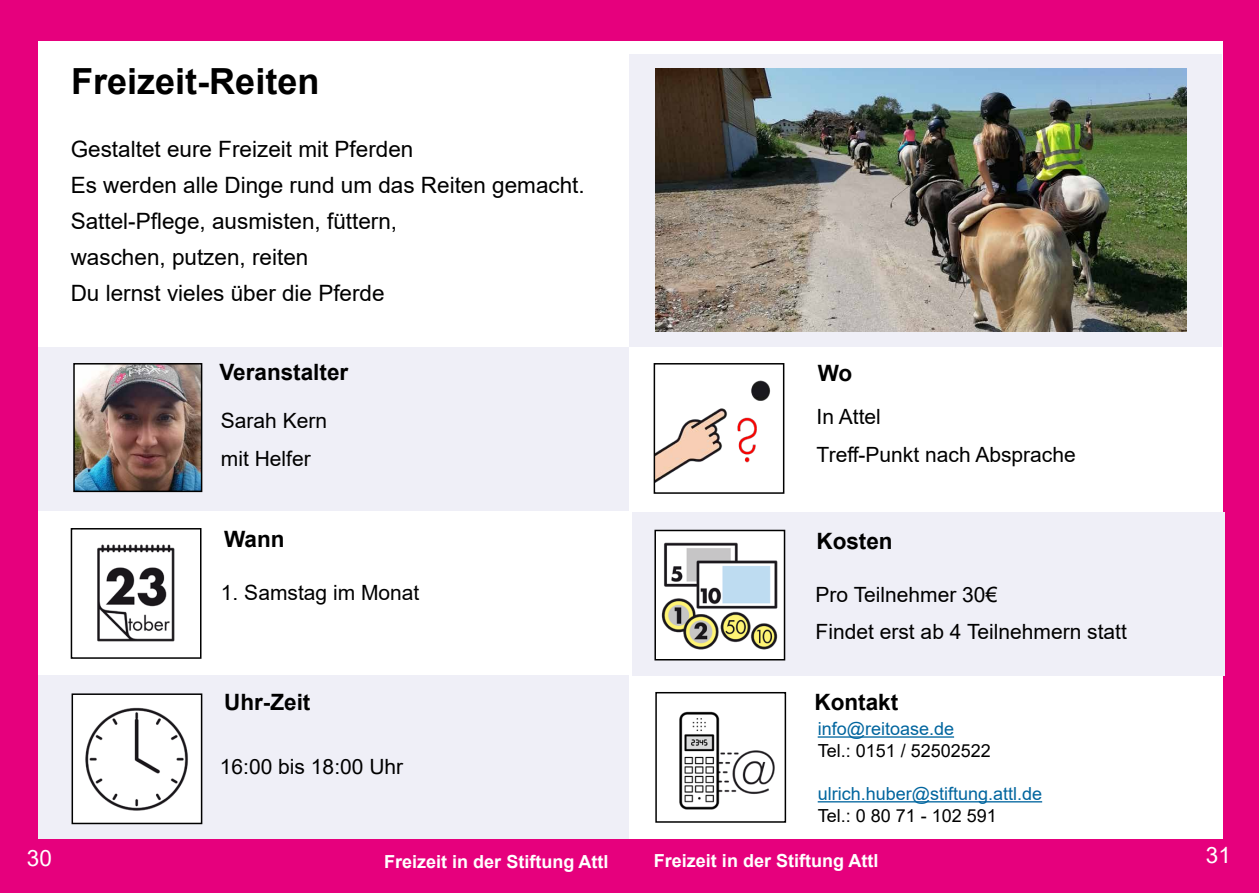
<style>
.page{position:relative;width:1259px;height:893px;background:#e6007d}
.page>*{position:absolute;margin:0;border:0;box-sizing:border-box;transform-origin:0 0}
.t1{font:700 36px "Arial";color:#000}
.t2{font:22.5px/36px "Arial";color:#000}
.t3{font:700 22.5px "Arial";color:#000}
.t4{font:22.5px "Arial";color:#fff}
.t5{font:21px/37.5px "Arial";color:#000}
.t6{font:700 18px "Arial";color:#fff}
.t7{font:18px "Arial";color:#00659e}
.t8{font:18px "Arial";color:#000}
</style>
<div class="page">
<div style="left:38px;top:41px;width:1184px;height:797px;background:#fff"></div>
<div style="left:38px;top:348px;width:591px;height:163px;background:#efeff7"></div>
<div style="left:632px;top:512px;width:593px;height:163px;background:#efeff7"></div>
<div style="left:629px;top:54px;width:592px;height:293px;background:#efeff7"></div>
<div style="left:38px;top:676px;width:591px;height:163px;background:#efeff7"></div>
<img style="left:656px;top:380px;width:115px;height:102px">
<div style="left:653px;top:363px;width:131px;height:131px;border:2px solid #000"></div>
<img style="left:97px;top:545px;width:78px;height:96px">
<div style="left:71px;top:528px;width:130px;height:131px;border:2px solid #000"></div>
<div style="left:655px;top:530px;width:129px;height:130px;background:#fff"></div>
<img style="left:661px;top:542px;width:117px;height:107px">
<div style="left:654px;top:530px;width:131px;height:130px;border:2px solid #000"></div>
<div style="left:72px;top:694px;width:130px;height:129px;background:#fff"></div>
<img style="left:85px;top:707px;width:103px;height:104px">
<div style="left:72px;top:693px;width:130px;height:131px;border:2px solid #000"></div>
<img style="left:726px;top:750px;width:49px;height:44px">
<div style="left:655px;top:692px;width:131px;height:131px;border:2px solid #000"></div>
<img style="left:655px;top:710px;width:71px;height:101px">
<img style="left:76px;top:366px;width:123px;height:123px">
<div style="left:73px;top:363px;width:129px;height:129px;border:2px solid #000"></div>
<img style="left:655px;top:69px;width:531px;height:263px">
<hr style="left:817px;top:736px;width:137px;height:2px;background:#00659e">
<hr style="left:817px;top:801px;width:225px;height:1px;background:#00659e">
<h1 class="t1" style="left:71px;top:56px;width:250px">Freizeit-Reiten</h1>
<p class="t2" style="left:71px;top:131px;width:515px">Gestaltet eure Freizeit mit Pferden<br>Es werden alle Dinge rund um das Reiten gemacht.<br>Sattel-Pflege, ausmisten, füttern,<br>waschen, putzen, reiten<br>Du lernst vieles über die Pferde</p>
<p class="t3" style="left:219px;top:356px;width:130px">Veranstalter</p>
<p class="t3" style="left:817px;top:358px;width:36px">Wo</p>
<p class="t5" style="left:221px;top:402px;width:108px">Sarah Kern mit Helfer</p>
<p class="t5" style="left:816px;top:398px;width:261px">In Attel<br>Treff-Punkt nach Absprache</p>
<p class="t3" style="left:224px;top:523px;width:62px">Wann</p>
<p class="t3" style="left:816px;top:525px;width:78px">Kosten</p>
<p class="t5" style="left:221px;top:574px;width:200px">1. Samstag im Monat</p>
<p class="t5" style="left:815px;top:575px;width:313px">Pro Teilnehmer 30€<br>Findet erst ab 4 Teilnehmern statt</p>
<p class="t3" style="left:224px;top:686px;width:88px">Uhr-Zeit</p>
<p class="t3" style="left:814px;top:686px;width:85px">Kontakt</p>
<p class="t5" style="left:220px;top:748px;width:185px">16:00 bis 18:00 Uhr</p>
<p class="t7" style="left:817px;top:716px;width:138px">info@reitoase.de</p>
<p class="t8" style="left:817px;top:738px;width:175px">Tel.: 0151 / 52502522</p>
<p class="t7" style="left:817px;top:781px;width:226px">ulrich.huber@stiftung.attl.de</p>
<p class="t8" style="left:817px;top:803px;width:181px">Tel.: 0 80 71 - 102 591</p>
<p class="t4" style="left:27px;top:843px;width:27px">30</p>
<p class="t6" style="left:384px;top:849px;width:226px">Freizeit in der Stiftung Attl</p>
<p class="t6" style="left:654px;top:848px;width:226px">Freizeit in der Stiftung Attl</p>
<p class="t4" style="left:1205px;top:839px;width:27px">31</p>
</div>
